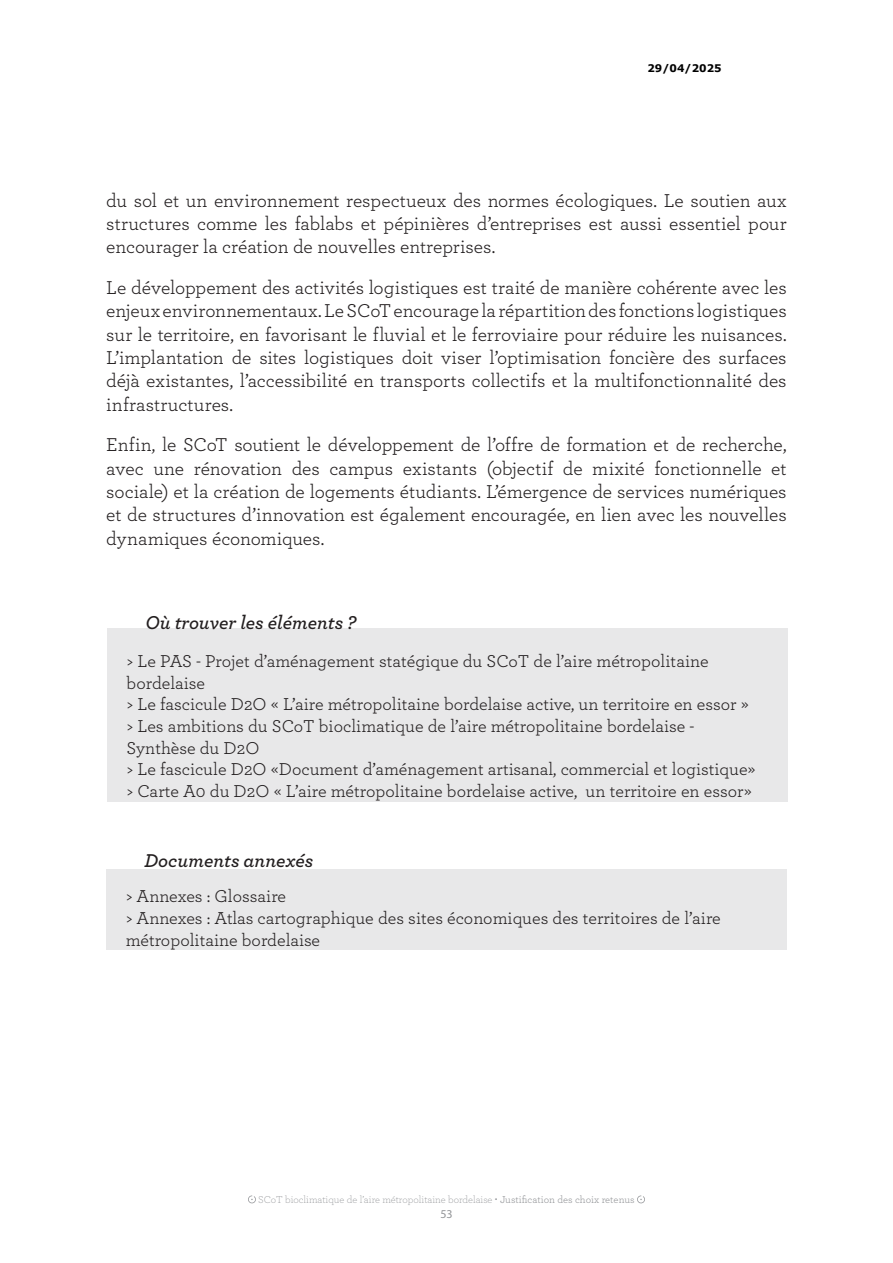
<style>
.page{position:relative;width:893px;height:1263px;background:#fff}
.page>*{position:absolute;margin:0;border:0;box-sizing:border-box;transform-origin:0 0}
.Titre_de_partie__N2{font:19.5px/23.4px "Archer";letter-spacing:-.005em;color:#231f20;text-align:justify}
.t1{font:italic 600 19.5px "Archer";color:#231f20}
.t2{font:18px/21.6px "Archer";color:#231f20}
.t3{font:12px "Myriad Pro";color:#939598}
.t4{font:300 10.5px "Archer";color:#939598}
.t5{font:700 10.5px "Verdana";color:#000}
.s1{font-weight:400}
</style>
<div class="page">
<svg style="left:248px;top:1195px;width:8px;height:8px"></svg>
<svg style="left:637px;top:1195px;width:8px;height:8px"></svg>
<div style="left:107px;top:628px;width:681px;height:173px;background:#e8e8e9"></div>
<div style="left:106px;top:869px;width:681px;height:80px;background:#e8e8e9"></div>
<p class="t5" style="left:647px;top:60px;width:76px">29/04/2025</p>
<p class="Titre_de_partie__N2" style="left:106px;top:187px;width:682px">du sol et un environnement respectueux des normes écologiques. Le soutien aux structures comme les fablabs et pépinières d’entreprises est aussi essentiel pour encourager la création de nouvelles entreprises.</p>
<p class="Titre_de_partie__N2" style="left:106px;top:275px;width:682px">Le développement des activités logistiques est traité de manière cohérente avec les enjeux environnementaux. Le SCoT encourage la répartition des fonctions logistiques sur le territoire, en favorisant le fluvial et le ferroviaire pour réduire les nuisances.<br>L’implantation de sites logistiques doit viser l’optimisation foncière des surfaces déjà existantes, l’accessibilité en transports collectifs et la multifonctionnalité des infrastructures.</p>
<p class="Titre_de_partie__N2" style="left:106px;top:432px;width:682px">Enfin, le SCoT soutient le développement de l’offre de formation et de recherche, avec une rénovation des campus existants (objectif de mixité fonctionnelle et sociale) et la création de logements étudiants. L’émergence de services numériques et de structures d’innovation est également encouragée, en lien avec les nouvelles dynamiques économiques.</p>
<p class="t1" style="left:146px;top:608px;width:212px">Où trouver les éléments ?</p>
<p class="t2" style="left:127px;top:649px;width:583px">&gt; Le PAS - Projet d’aménagement statégique du SCoT de l’aire métropolitaine bordelaise</p>
<p class="t2" style="left:127px;top:693px;width:624px">&gt; Le fascicule D2O « L’aire métropolitaine bordelaise active, un territoire en essor »</p>
<p class="t2" style="left:127px;top:714px;width:569px">&gt; Les ambitions du SCoT bioclimatique de l’aire métropolitaine bordelaise -<br>Synthèse du D2O</p>
<p class="t2" style="left:127px;top:757px;width:631px">&gt; Le fascicule D2O «Document d’aménagement artisanal, commercial et logistique»</p>
<p class="t2" style="left:127px;top:779px;width:627px">&gt; Carte A0 du D2O « L’aire métropolitaine bordelaise active, un territoire en essor»</p>
<p class="t1" style="left:145px;top:846px;width:170px">Documents annexés</p>
<p class="t2" style="left:126px;top:885px;width:162px">&gt; Annexes : Glossaire</p>
<p class="t2" style="left:126px;top:906px;width:597px">&gt; Annexes : Atlas cartographique des sites économiques des territoires de l’aire métropolitaine bordelaise</p>
<p class="t4" style="left:258px;top:1193px;width:378px">SCoT bioclimatique de l’aire métropolitaine bordelaise <span class="s1">• Justification des choix retenus</span></p>
<p class="t3" style="left:440px;top:1206px;width:14px">53</p>
</div>
